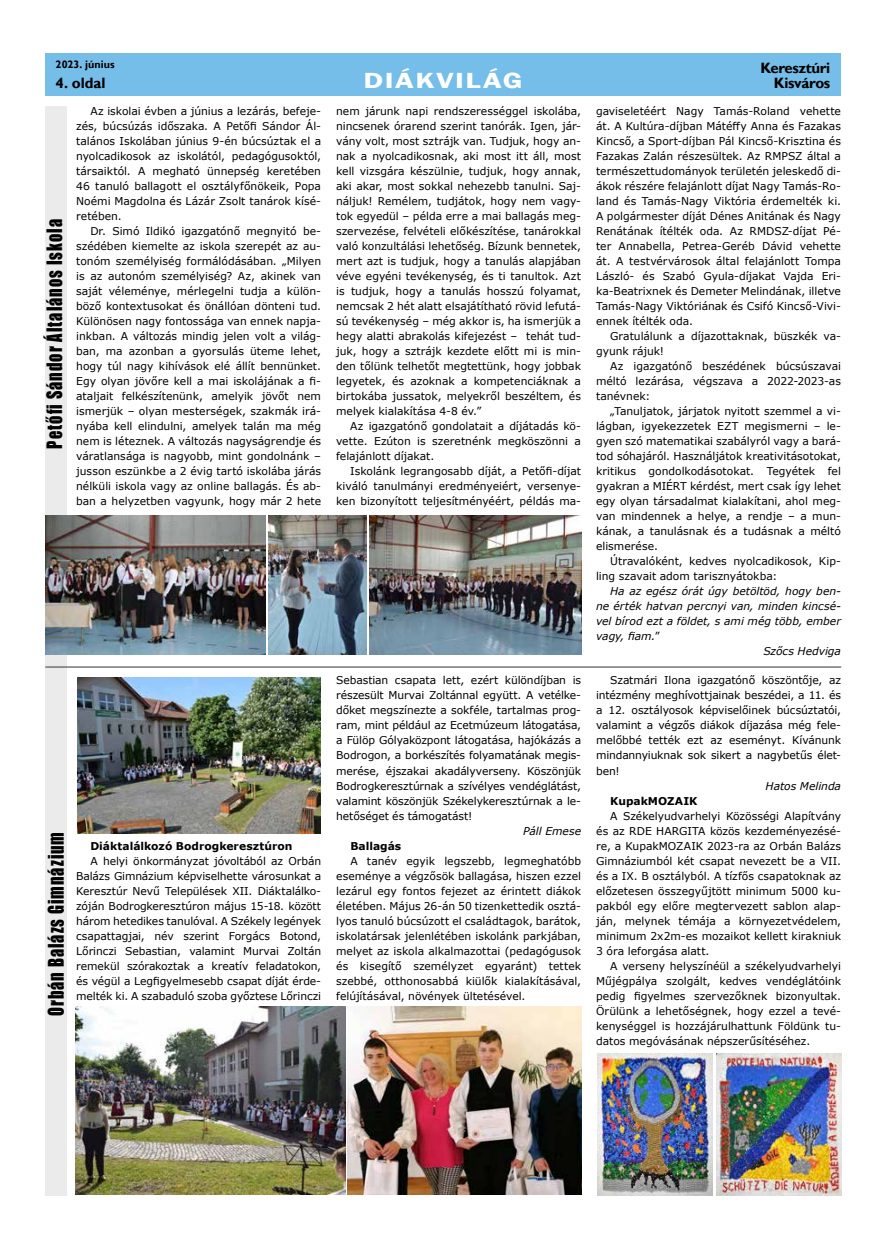
<style>
.page{position:relative;width:886px;height:1241px;background:#fff}
.page>*{position:absolute;margin:0;border:0;box-sizing:border-box;transform-origin:0 0}
.t1{font:600 22.5px "Franklin Gothic";letter-spacing:.05em;color:#fff;scale:1.36 1}
.t2{font:19.88px "Impact";letter-spacing:.06em;color:#000;scale:.82 1}
.t3{font:19.5px "Impact";letter-spacing:.06em;color:#000;scale:.83 1}
.t4{font:700 15px "Gill Sans";letter-spacing:-.025em;color:#000}
.t5{font:10.75px/15px "Verdana";color:#000;text-align:justify}
.t6{font:italic 10.75px "Verdana";color:#000}
.t7{font:700 10.75px "Verdana";color:#000}
.t8{font:700 10.75px "Gill Sans";letter-spacing:.005em;color:#000}
.s1{font-style:normal}
</style>
<div class="page">
<div style="left:45px;top:53px;width:796px;height:43px;background:#75bee9"></div>
<div style="left:45px;top:106px;width:21px;height:455px;background:#ebebec"></div>
<div style="left:45px;top:652px;width:21px;height:543px;background:#ebebec"></div>
<hr style="left:45px;top:666px;width:796px;height:1px;background:#58595b">
<img style="left:77px;top:677px;width:244px;height:156px">
<img style="left:75px;top:1006px;width:270px;height:188px">
<img style="left:348px;top:1006px;width:233px;height:188px">
<img style="left:716px;top:1053px;width:125px;height:141px">
<img style="left:597px;top:1053px;width:116px;height:141px">
<img style="left:45px;top:515px;width:221px;height:139px">
<img style="left:269px;top:515px;width:97px;height:139px">
<img style="left:369px;top:515px;width:212px;height:139px">
<p class="t8" style="left:56px;top:58px;width:61px">2023. június</p>
<h3 class="t4" style="left:56px;top:74px;width:51px">4. oldal</h3>
<h3 class="t3" style="left:39px;top:448px;width:278px;rotate:-90deg">Petőfi Sándor Általános Iskola</h3>
<p class="t5" style="left:76px;top:103px;width:246px;text-indent:14px">Az iskolai évben a június a lezárás, befeje&shy;zés, búcsúzás időszaka. A Petőfi Sándor Ál&shy;talános Iskolában június 9-én búcsúztak el a nyolcadikosok az iskolától, pedagógusoktól, társaiktól. A megható ünnepség keretében 46 tanuló ballagott el osztályfőnökeik, Popa Noémi Magdolna és Lázár Zsolt tanárok kísé&shy;retében.</p>
<p class="t5" style="left:76px;top:223px;width:246px;text-indent:14px">Dr. Simó Ildikó igazgatónő megnyitó be&shy;szédében kiemelte az iskola szerepét az au&shy;tonóm személyiség formálódásában. „Milyen is az autonóm személyiség? Az, akinek van saját véleménye, mérlegelni tudja a külön&shy;böző kontextusokat és önállóan dönteni tud.<br>Különösen nagy fontossága van ennek napja&shy;inkban. A változás mindig jelen volt a világ&shy;ban, ma azonban a gyorsulás üteme lehet, hogy túl nagy kihívások elé állít bennünket.<br>Egy olyan jövőre kell a mai iskolájának a fi&shy;ataljait felkészítenünk, amelyik jövőt nem ismerjük – olyan mesterségek, szakmák irá&shy;nyába kell elindulni, amelyek talán ma még nem is léteznek. A változás nagyságrendje és váratlansága is nagyobb, mint gondolnánk – jusson eszünkbe a 2 évig tartó iskolába járás nélküli iskola vagy az online ballagás. És ab&shy;ban a helyzetben vagyunk, hogy már 2 hete</p>
<h2 class="t2" style="left:41px;top:1016px;width:226px;rotate:-90deg">Orbán Balázs Gimnázium</h2>
<p class="t7" style="left:90px;top:837px;width:204px">Diáktalálkozó Bodrogkeresztúron</p>
<p class="t5" style="left:76px;top:852px;width:246px;text-indent:14px">A helyi önkormányzat jóvoltából az Orbán Balázs Gimnázium képviselhette városunkat a Keresztúr Nevű Települések XII. Diáktalálko&shy;zóján Bodrogkeresztúron május 15-18. között három hetedikes tanulóval. A Székely legények csapattagjai, név szerint Forgács Botond, Lőrinczi Sebastian, valamint Murvai Zoltán remekül szórakoztak a kreatív feladatokon, és végül a Legfigyelmesebb csapat díját érde&shy;melték ki. A szabaduló szoba győztese Lőrinczi</p>
<h3 class="t4" style="left:760px;top:59px;width:71px">Keresztúri</h3>
<h1 class="t1" style="left:364px;top:67px;width:118px">DIÁKVILÁG</h1>
<h3 class="t4" style="left:774px;top:74px;width:58px">Kisváros</h3>
<p class="t5" style="left:336px;top:103px;width:246px">nem járunk napi rendszerességgel iskolába, nincsenek órarend szerint tanórák. Igen, jár&shy;vány volt, most sztrájk van. Tudjuk, hogy an&shy;nak a nyolcadikosnak, aki most itt áll, most kell vizsgára készülnie, tudjuk, hogy annak, aki akar, most sokkal nehezebb tanulni. Saj&shy;náljuk! Remélem, tudjátok, hogy nem vagy&shy;tok egyedül – példa erre a mai ballagás meg&shy;szervezése, felvételi előkészítése, tanárokkal való konzultálási lehetőség. Bízunk bennetek, mert azt is tudjuk, hogy a tanulás alapjában véve egyéni tevékenység, és ti tanultok. Azt is tudjuk, hogy a tanulás hosszú folyamat, nemcsak 2 hét alatt elsajátítható rövid lefutá&shy;sú tevékenység – még akkor is, ha ismerjük a hegy alatti abrakolás kifejezést ‒ tehát tud&shy;juk, hogy a sztrájk kezdete előtt mi is min&shy;den tőlünk telhetőt megtettünk, hogy jobbak legyetek, és azoknak a kompetenciáknak a birtokába jussatok, melyekről beszéltem, és melyek kialakítása 4-8 év.”</p>
<p class="t5" style="left:336px;top:418px;width:246px;text-indent:14px">Az igazgatónő gondolatait a díjátadás kö&shy;vette. Ezúton is szeretnénk megköszönni a felajánlott díjakat.</p>
<p class="t5" style="left:336px;top:463px;width:246px;text-indent:14px">Iskolánk legrangosabb díját, a Petőfi-díjat kiváló tanulmányi eredményeiért, versenye&shy;ken bizonyított teljesítményéért, példás ma-</p>
<p class="t5" style="left:336px;top:672px;width:246px">Sebastian csapata lett, ezért különdíjban is részesült Murvai Zoltánnal együtt. A vetélke&shy;dőket megszínezte a sokféle, tartalmas prog&shy;ram, mint például az Ecetmúzeum látogatása, a Fülöp Gólyaközpont látogatása, hajókázás a Bodrogon, a borkészítés folyamatának megis&shy;merése, éjszakai akadályverseny. Köszönjük Bodrogkeresztúrnak a szívélyes vendéglátást, valamint köszönjük Székelykeresztúrnak a le&shy;hetőséget és támogatást!</p>
<p class="t6" style="left:523px;top:823px;width:59px">Páll Emese</p>
<p class="t7" style="left:350px;top:837px;width:52px">Ballagás</p>
<p class="t5" style="left:336px;top:852px;width:246px;text-indent:14px">A tanév egyik legszebb, legmeghatóbb eseménye a végzősök ballagása, hiszen ezzel lezárul egy fontos fejezet az érintett diákok életében. Május 26-án 50 tizenkettedik osztá&shy;lyos tanuló búcsúzott el családtagok, barátok, iskolatársak jelenlétében iskolánk parkjában, melyet az iskola alkalmazottai (pedagógusok és kisegítő személyzet egyaránt) tettek szebbé, otthonosabbá kiülők kialakításával, felújításával, növények ültetésével.</p>
<p class="t5" style="left:596px;top:103px;width:246px">gaviseletéért Nagy Tamás-Roland vehette át. A Kultúra-díjban Mátéffy Anna és Fazakas Kincső, a Sport-díjban Pál Kincső-Krisztina és Fazakas Zalán részesültek. Az RMPSZ által a természettudományok területén jeleskedő di&shy;ákok részére felajánlott díjat Nagy Tamás-Ro&shy;land és Tamás-Nagy Viktória érdemelték ki.<br>A polgármester díját Dénes Anitának és Nagy Renátának ítélték oda. Az RMDSZ-díjat Pé&shy;ter Annabella, Petrea-Geréb Dávid vehette át. A testvérvárosok által felajánlott Tompa László- és Szabó Gyula-díjakat Vajda Eri&shy;ka-Beatrixnek és Demeter Melindának, illetve Tamás-Nagy Viktóriának és Csifó Kincső-Vivi&shy;ennek ítélték oda.</p>
<p class="t5" style="left:596px;top:328px;width:246px;text-indent:14px">Gratulálunk a díjazottaknak, büszkék va&shy;gyunk rájuk!</p>
<p class="t5" style="left:596px;top:358px;width:246px;text-indent:14px">Az igazgatónő beszédének búcsúszavai méltó lezárása, végszava a 2022-2023-as tanévnek:</p>
<p class="t5" style="left:596px;top:403px;width:246px;text-indent:14px">„Tanuljatok, járjatok nyitott szemmel a vi&shy;lágban, igyekezzetek EZT megismerni ‒ le&shy;gyen szó matematikai szabályról vagy a bará&shy;tod sóhajáról. Használjátok kreativitásotokat, kritikus gondolkodásotokat. Tegyétek fel gyakran a MIÉRT kérdést, mert csak így lehet egy olyan társadalmat kialakítani, ahol meg&shy;van mindennek a helye, a rendje ‒ a mun&shy;kának, a tanulásnak és a tudásnak a méltó elismerése.</p>
<p class="t5" style="left:596px;top:553px;width:246px;text-indent:14px">Útravalóként, kedves nyolcadikosok, Kip&shy;ling szavait adom tarisznyátokba:</p>
<p class="t6" style="left:610px;top:583px;width:232px">Ha az egész órát úgy betöltöd, hogy ben-</p>
<p class="t6" style="left:596px;top:598px;width:246px">ne érték hatvan percnyi van, minden kincsé-</p>
<p class="t6" style="left:596px;top:613px;width:246px">vel bírod ezt a földet, s ami még több, ember</p>
<p class="t6" style="left:596px;top:628px;width:65px">vagy, fiam.<span class="s1">”</span></p>
<p class="t6" style="left:763px;top:643px;width:79px">Szőcs Hedviga</p>
<p class="t5" style="left:596px;top:672px;width:246px;text-indent:14px">Szatmári Ilona igazgatónő köszöntője, az intézmény meghívottjainak beszédei, a 11. és a 12. osztályosok képviselőinek búcsúztatói, valamint a végzős diákok díjazása még fele&shy;melőbbé tették ezt az eseményt. Kívánunk mindannyiuknak sok sikert a nagybetűs élet&shy;ben!</p>
<p class="t6" style="left:765px;top:778px;width:77px">Hatos Melinda</p>
<p class="t7" style="left:610px;top:792px;width:89px">KupakMOZAIK</p>
<p class="t5" style="left:596px;top:807px;width:246px;text-indent:14px">A Székelyudvarhelyi Közösségi Alapítvány és az RDE HARGITA közös kezdeményezésé&shy;re, a KupakMOZAIK 2023-ra az Orbán Balázs Gimnáziumból két csapat nevezett be a VII. és a IX. B osztályból. A tízfős csapatoknak az előzetesen összegyűjtött minimum 5000 ku&shy;pakból egy előre megtervezett sablon alap&shy;ján, melynek témája a környezetvédelem, minimum 2x2m-es mozaikot kellett kirakniuk 3 óra leforgása alatt.</p>
<p class="t5" style="left:596px;top:957px;width:246px;text-indent:14px">A verseny helyszínéül a székelyudvarhelyi Műjégpálya szolgált, kedves vendéglátóink pedig figyelmes szervezőknek bizonyultak.<br>Örülünk a lehetőségnek, hogy ezzel a tevé&shy;kenységgel is hozzájárulhattunk Földünk tu&shy;datos megóvásának népszerűsítéséhez.</p>
</div>
